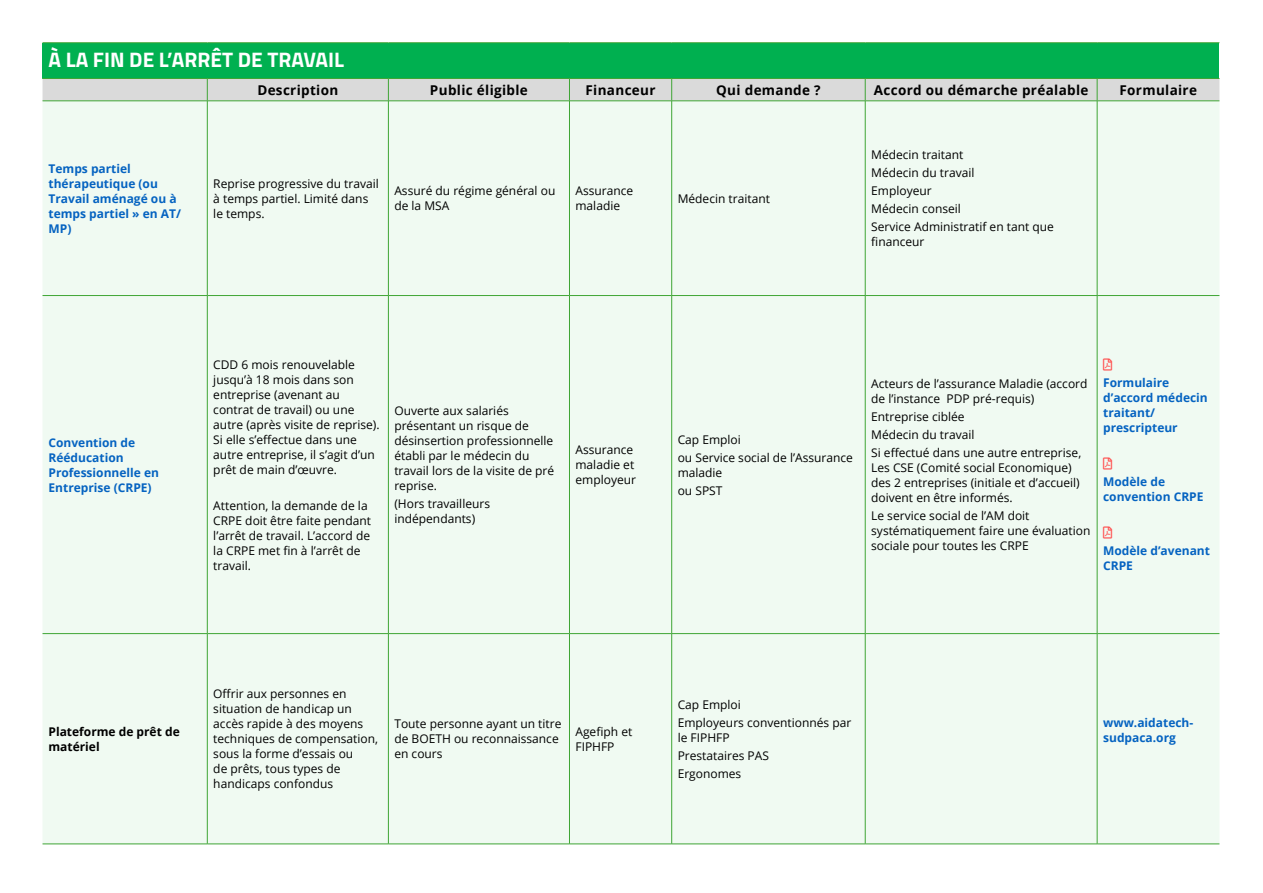
<style>
.page{position:relative;width:1263px;height:893px;background:#fff}
.page>*{position:absolute;margin:0;border:0;box-sizing:border-box;transform-origin:0 0}
.Titre_table{font:700 21px "Titillium Web";color:#fff}
.en_tete{font:700 13.5px "Open Sans";letter-spacing:.025em;color:#000}
.t1{font:12px/15px "Open Sans";color:#000}
.t2{font:700 12px/15px "Open Sans";color:#0563c1}
.t3{font:700 12px/15px "Open Sans";color:#000}
</style>
<div class="page">
<div style="left:43px;top:43px;width:1176px;height:36px;background:#00b050"></div>
<div style="left:43px;top:102px;width:1176px;height:742px;background:#f0faf2"></div>
<hr style="left:43px;top:42px;width:164px;height:1px;background:#3fa535">
<hr style="left:207px;top:42px;width:181px;height:1px;background:#3fa535">
<hr style="left:388px;top:42px;width:181px;height:1px;background:#3fa535">
<hr style="left:569px;top:42px;width:103px;height:1px;background:#3fa535">
<hr style="left:672px;top:42px;width:193px;height:1px;background:#3fa535">
<hr style="left:865px;top:42px;width:232px;height:1px;background:#3fa535">
<hr style="left:1097px;top:42px;width:122px;height:1px;background:#3fa535">
<hr style="left:43px;top:78px;width:164px;height:1px;background:#3fa535">
<hr style="left:207px;top:78px;width:181px;height:1px;background:#3fa535">
<hr style="left:388px;top:78px;width:181px;height:1px;background:#3fa535">
<hr style="left:569px;top:78px;width:103px;height:1px;background:#3fa535">
<hr style="left:672px;top:78px;width:193px;height:1px;background:#3fa535">
<hr style="left:865px;top:78px;width:232px;height:1px;background:#3fa535">
<hr style="left:1097px;top:78px;width:122px;height:1px;background:#3fa535">
<div style="left:43px;top:79px;width:1176px;height:22px;background:#dadada"></div>
<hr style="left:43px;top:101px;width:164px;height:1px;background:#3fa535">
<hr style="left:207px;top:101px;width:181px;height:1px;background:#3fa535">
<hr style="left:207px;top:101px;width:1px;height:194px;background:#3fa535">
<hr style="left:388px;top:101px;width:181px;height:1px;background:#3fa535">
<hr style="left:388px;top:101px;width:1px;height:194px;background:#3fa535">
<hr style="left:569px;top:101px;width:103px;height:1px;background:#3fa535">
<hr style="left:569px;top:101px;width:1px;height:194px;background:#3fa535">
<hr style="left:672px;top:101px;width:193px;height:1px;background:#3fa535">
<hr style="left:671px;top:101px;width:1px;height:194px;background:#3fa535">
<hr style="left:865px;top:101px;width:232px;height:1px;background:#3fa535">
<hr style="left:865px;top:101px;width:1px;height:194px;background:#3fa535">
<hr style="left:1097px;top:101px;width:122px;height:1px;background:#3fa535">
<hr style="left:1097px;top:101px;width:1px;height:194px;background:#3fa535">
<hr style="left:43px;top:295px;width:164px;height:1px;background:#3fa535">
<hr style="left:207px;top:295px;width:181px;height:1px;background:#3fa535">
<hr style="left:207px;top:296px;width:1px;height:337px;background:#3fa535">
<hr style="left:388px;top:295px;width:181px;height:1px;background:#3fa535">
<hr style="left:388px;top:296px;width:1px;height:337px;background:#3fa535">
<hr style="left:569px;top:295px;width:103px;height:1px;background:#3fa535">
<hr style="left:569px;top:296px;width:1px;height:337px;background:#3fa535">
<hr style="left:672px;top:295px;width:193px;height:1px;background:#3fa535">
<hr style="left:671px;top:296px;width:1px;height:337px;background:#3fa535">
<hr style="left:865px;top:295px;width:232px;height:1px;background:#3fa535">
<hr style="left:865px;top:296px;width:1px;height:337px;background:#3fa535">
<hr style="left:1097px;top:295px;width:122px;height:1px;background:#3fa535">
<hr style="left:1097px;top:296px;width:1px;height:337px;background:#3fa535">
<hr style="left:43px;top:633px;width:164px;height:1px;background:#3fa535">
<hr style="left:207px;top:633px;width:181px;height:1px;background:#3fa535">
<hr style="left:207px;top:634px;width:1px;height:210px;background:#3fa535">
<hr style="left:388px;top:633px;width:181px;height:1px;background:#3fa535">
<hr style="left:388px;top:634px;width:1px;height:210px;background:#3fa535">
<hr style="left:569px;top:633px;width:103px;height:1px;background:#3fa535">
<hr style="left:569px;top:634px;width:1px;height:210px;background:#3fa535">
<hr style="left:672px;top:633px;width:193px;height:1px;background:#3fa535">
<hr style="left:671px;top:634px;width:1px;height:210px;background:#3fa535">
<hr style="left:865px;top:633px;width:232px;height:1px;background:#3fa535">
<hr style="left:865px;top:634px;width:1px;height:210px;background:#3fa535">
<hr style="left:1097px;top:633px;width:122px;height:1px;background:#3fa535">
<hr style="left:1097px;top:634px;width:1px;height:210px;background:#3fa535">
<hr style="left:43px;top:844px;width:164px;height:1px;background:#3fa535">
<hr style="left:207px;top:844px;width:181px;height:1px;background:#3fa535">
<hr style="left:388px;top:844px;width:181px;height:1px;background:#3fa535">
<hr style="left:569px;top:844px;width:103px;height:1px;background:#3fa535">
<hr style="left:672px;top:844px;width:193px;height:1px;background:#3fa535">
<hr style="left:865px;top:844px;width:232px;height:1px;background:#3fa535">
<hr style="left:1097px;top:844px;width:122px;height:1px;background:#3fa535">
<svg style="left:1103px;top:359px;width:9px;height:12px"></svg>
<svg style="left:1103px;top:458px;width:9px;height:12px"></svg>
<svg style="left:1103px;top:527px;width:9px;height:12px"></svg>
<p class="Titre_table" style="left:49px;top:43px;width:297px">À LA FIN DE L’ARRÊT DE TRAVAIL</p>
<p class="en_tete" style="left:257px;top:80px;width:82px">Description</p>
<p class="en_tete" style="left:430px;top:80px;width:99px">Public éligible</p>
<p class="en_tete" style="left:585px;top:80px;width:72px">Financeur</p>
<p class="en_tete" style="left:716px;top:80px;width:106px">Qui demande ?</p>
<p class="en_tete" style="left:874px;top:80px;width:216px">Accord ou démarche préalable</p>
<p class="en_tete" style="left:1119px;top:80px;width:79px">Formulaire</p>
<p class="t2" style="left:49px;top:161px;width:134px">Temps partiel thérapeutique (ou<br>Travail aménagé ou à temps partiel » en AT/<br>MP)</p>
<p class="t1" style="left:213px;top:176px;width:167px">Reprise progressive du travail à temps partiel. Limité dans le temps.</p>
<p class="t1" style="left:394px;top:183px;width:163px">Assuré du régime général ou de la MSA</p>
<p class="t1" style="left:575px;top:183px;width:59px">Assurance maladie</p>
<p class="t1" style="left:678px;top:191px;width:94px">Médecin traitant</p>
<p class="t1" style="left:871px;top:147px;width:94px">Médecin traitant</p>
<p class="t1" style="left:871px;top:165px;width:105px">Médecin du travail</p>
<p class="t1" style="left:871px;top:183px;width:62px">Employeur</p>
<p class="t1" style="left:871px;top:201px;width:91px">Médecin conseil</p>
<p class="t1" style="left:871px;top:219px;width:184px">Service Administratif en tant que financeur</p>
<p class="t2" style="left:49px;top:434px;width:112px">Convention de<br>Rééducation<br>Professionnelle en<br>Entreprise (CRPE)</p>
<p class="t1" style="left:213px;top:356px;width:168px">CDD 6 mois renouvelable jusqu’à 18 mois dans son entreprise (avenant au contrat de travail) ou une autre (après visite de reprise).<br>Si elle s’effectue dans une autre entreprise, il s’agit d’un prêt de main d’œuvre.</p>
<p class="t1" style="left:213px;top:497px;width:159px">Attention, la demande de la<br>CRPE doit être faite pendant l’arrêt de travail. L’accord de la CRPE met fin à l’arrêt de travail.</p>
<p class="t1" style="left:394px;top:403px;width:161px">Ouverte aux salariés présentant un risque de désinsertion professionnelle établi par le médecin du travail lors de la visite de pré reprise.</p>
<p class="t1" style="left:394px;top:496px;width:97px">(Hors travailleurs indépendants)</p>
<p class="t1" style="left:575px;top:442px;width:62px">Assurance maladie et employeur</p>
<p class="t1" style="left:678px;top:431px;width:65px">Cap Emploi</p>
<p class="t1" style="left:678px;top:449px;width:177px">ou Service social de l’Assurance maladie</p>
<p class="t1" style="left:678px;top:482px;width:46px">ou SPST</p>
<p class="t1" style="left:871px;top:376px;width:218px">Acteurs de l’assurance Maladie (accord de l’instance PDP pré-requis)</p>
<p class="t1" style="left:871px;top:409px;width:95px">Entreprise ciblée</p>
<p class="t1" style="left:871px;top:427px;width:105px">Médecin du travail</p>
<p class="t1" style="left:871px;top:445px;width:212px">Si effectué dans une autre entreprise, Les CSE (Comité social Economique) des 2 entreprises (initiale et d’accueil) doivent en être informés.</p>
<p class="t1" style="left:871px;top:508px;width:221px">Le service social de l’AM doit systématiquement faire une évaluation sociale pour toutes les CRPE</p>
<p class="t2" style="left:1103px;top:375px;width:106px">Formulaire d’accord médecin traitant/ prescripteur</p>
<p class="t2" style="left:1103px;top:474px;width:102px">Modèle de convention CRPE</p>
<p class="t2" style="left:1103px;top:543px;width:108px">Modèle d’avenant<br>CRPE</p>
<p class="t3" style="left:49px;top:724px;width:133px">Plateforme de prêt de matériel</p>
<p class="t1" style="left:213px;top:686px;width:166px">Offrir aux personnes en situation de handicap un accès rapide à des moyens techniques de compensation, sous la forme d’essais ou<br>de prêts, tous types de handicaps confondus</p>
<p class="t1" style="left:394px;top:716px;width:168px">Toute personne ayant un titre de BOETH ou reconnaissance en cours</p>
<p class="t1" style="left:575px;top:724px;width:58px">Agefiph et<br>FIPHFP</p>
<p class="t1" style="left:678px;top:697px;width:65px">Cap Emploi</p>
<p class="t1" style="left:678px;top:715px;width:175px">Employeurs conventionnés par le FIPHFP</p>
<p class="t1" style="left:678px;top:748px;width:93px">Prestataires PAS</p>
<p class="t1" style="left:678px;top:766px;width:65px">Ergonomes</p>
<p class="t2" style="left:1103px;top:715px;width:92px">www.aidatech&shy;sudpaca.org</p>
</div>
